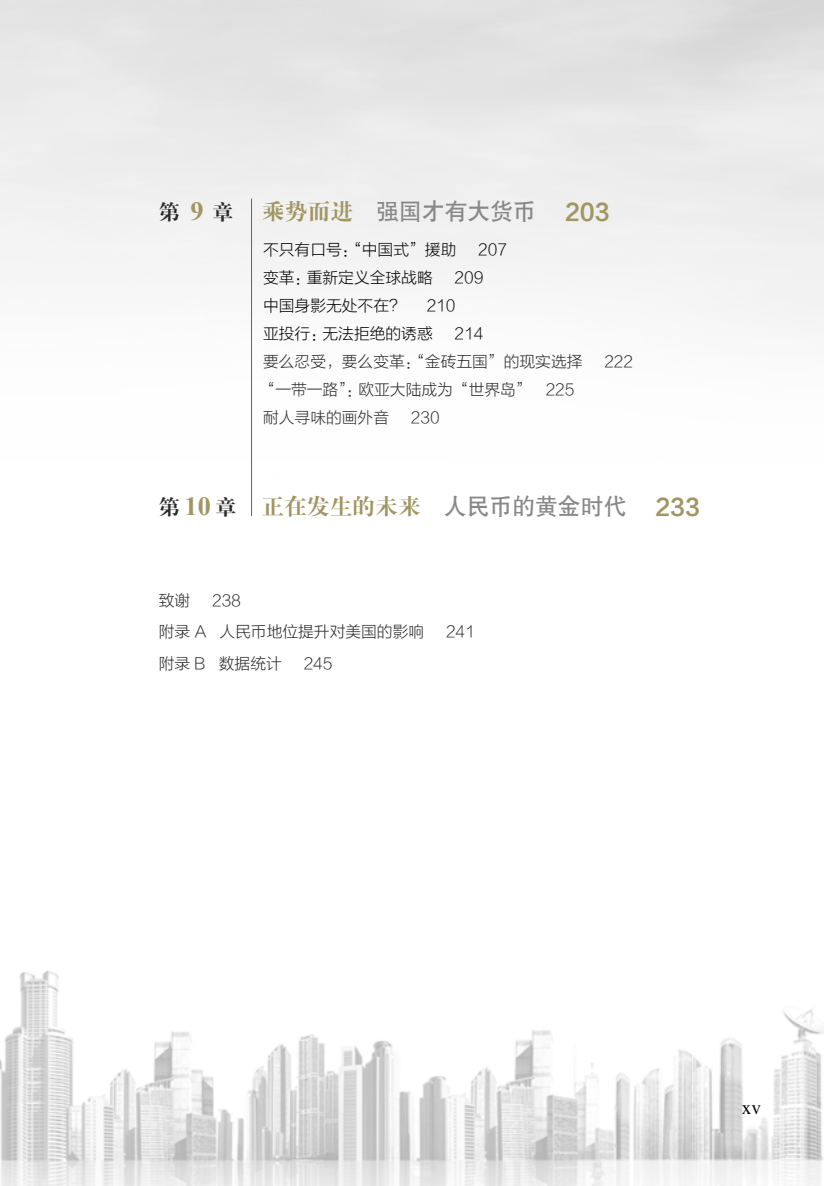
<style>
.page{position:relative;width:824px;height:1186px;background:#fff}
.page>*{position:absolute;margin:0;border:0;box-sizing:border-box;transform-origin:0 0}
.t1{font:22.75px "H Yb 1 gj";color:#888}
.t2{font:22.75px "FZLTZHK GBK1 0";color:#a19562}
.t3{font:21px "H Ya 4 gj";color:#292929}
.t4{font:19.25px "Times";color:#000}
.t5{font:15.75px/28px "FZLTKHK GBK1 0";color:#292929}
.t6{font:15.75px/28px "FZLTKHK GBK1 0";color:#000}
.s1{font-family:"Times New Roman";font-weight:700;font-size:26.25px;color:#a19562}
.s2{font-family:"H Ya 4 gj";color:#a19562}
.s3{font-family:"FZLTXHK GBK1 0"}
.s4{color:#000}
.s5{font-family:"H Ya 4 gj";font-size:21px;color:#292929}
</style>
<div class="page">
<img style="left:0;top:0;width:823px;height:1186px">
<hr style="left:251px;top:198px;width:1px;height:318px;background:#636363">
<h2 class="t3" style="left:159px;top:201px;width:76px">第 <span class="s1">9</span> 章</h2>
<h1 class="t1" style="left:262px;top:200px;width:275px"><span class="s2">乘势而进</span> 强国才有大货币</h1>
<h1 class="t2" style="left:565px;top:199px;width:46px">203</h1>
<p class="t6" style="left:263px;top:236px;width:195px">不只有口号<span class="s3">：</span>“中国式”援助</p>
<p class="t6" style="left:478px;top:236px;width:30px">207</p>
<p class="t6" style="left:263px;top:264px;width:171px">变革<span class="s3">：</span>重新定义全球战略</p>
<p class="t6" style="left:454px;top:264px;width:30px">209</p>
<p class="t6" style="left:263px;top:292px;width:143px">中国身影无处不在？</p>
<p class="t6" style="left:263px;top:292px;width:194px;text-indent:164px">210亚投行<span class="s3">：</span>无法拒绝的诱惑</p>
<p class="t5" style="left:263px;top:320px;width:321px;text-indent:191px"><span class="s4">214<br></span>要么忍受，要么变革<span class="s3">：</span>“金砖五国”的现实选择</p>
<p class="t5" style="left:604px;top:348px;width:30px">222</p>
<p class="t5" style="left:259px;top:376px;width:316px">“一带一路”<span class="s3">：</span>欧亚大陆成为“世界岛” 225耐人寻味的画外音</p>
<p class="t5" style="left:411px;top:404px;width:30px">230</p>
<h1 class="t1" style="left:159px;top:495px;width:469px"><span class="s5">第</span> <span class="s1">10</span> <span class="s5">章</span> <span class="s2">正在发生的未来</span> 人民币的黄金时代</h1>
<h1 class="t2" style="left:655px;top:494px;width:46px">233</h1>
<p class="t5" style="left:159px;top:587px;width:33px">致谢</p>
<p class="t5" style="left:159px;top:585px;width:267px;line-height:31.5px;text-indent:53px">238<br>附录 A 人民币地位提升对美国的影响</p>
<p class="t5" style="left:159px;top:650px;width:125px">附录 B 数据统计</p>
<p class="t5" style="left:304px;top:650px;width:30px">245</p>
<p class="t5" style="left:446px;top:618px;width:30px">241</p>
<p class="t4" style="left:741px;top:1097px;width:21px">xv</p>
</div>
